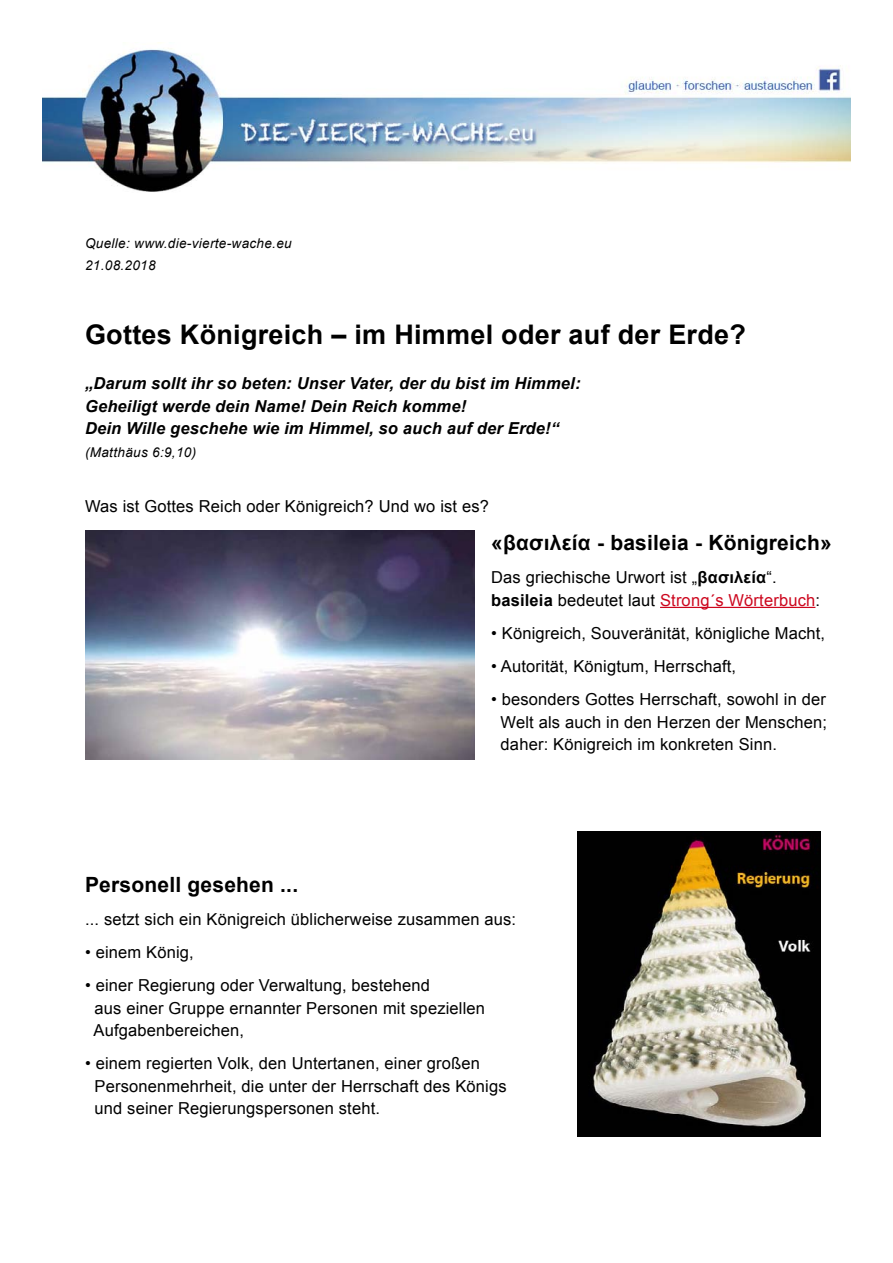
<style>
.page{position:relative;width:893px;height:1263px;background:#fff}
.page>*{position:absolute;margin:0;border:0;box-sizing:border-box;transform-origin:0 0}
.t1{font:700 27px "Arial";letter-spacing:.01em;color:#000}
.t2{font:700 21px "Arial";letter-spacing:.01em;color:#000}
.t3{font:16.5px/22.5px "Arial";letter-spacing:.01em;color:#000}
.t4{font:italic 700 16.5px/22.5px "Arial";letter-spacing:.01em;color:#000}
.t5{font:italic 13.5px/22.5px "Arial";letter-spacing:.025em;color:#000}
.s1{font-weight:700}
.s2{color:#cd071e}
</style>
<div class="page">
<img style="left:43px;top:48px;width:807px;height:144px">
<hr style="left:660px;top:607px;width:155px;height:1px;background:#cd071e">
<img style="left:85px;top:530px;width:389px;height:229px">
<img style="left:578px;top:831px;width:243px;height:305px">
<p class="t5" style="left:85px;top:232px;width:208px">Quelle: www.die-vierte-wache.eu<br>21.08.2018</p>
<h1 class="t1" style="left:85px;top:317px;width:662px">Gottes Königreich – im Himmel oder auf der Erde?</h1>
<p class="t4" style="left:85px;top:373px;width:497px">„Darum sollt ihr so beten: Unser Vater, der du bist im Himmel:<br>Geheiligt werde dein Name! Dein Reich komme!<br>Dein Wille geschehe wie im Himmel, so auch auf der Erde!“</p>
<p class="t5" style="left:85px;top:441px;width:113px">(Matthäus 6:9,10)</p>
<p class="t3" style="left:85px;top:495px;width:405px">Was ist Gottes Reich oder Königreich? Und wo ist es?</p>
<p class="t2" style="left:491px;top:529px;width:342px">«βασιλεία - basileia - Königreich»</p>
<p class="t3" style="left:491px;top:566px;width:330px">Das griechische Urwort ist „<span class="s1">βασιλεία</span>“. <span class="s1">basileia</span> bedeutet laut <span class="s2">Strong´s Wörterbuch</span>:</p>
<p class="t3" style="left:491px;top:622px;width:336px">• Königreich, Souveränität, königliche Macht,</p>
<p class="t3" style="left:491px;top:655px;width:247px">• Autorität, Königtum, Herrschaft,</p>
<p class="t3" style="left:501px;top:688px;width:328px;text-align:justify;text-indent:-10px">• besonders Gottes Herrschaft, sowohl in der Welt als auch in den Herzen der Menschen; daher: Königreich im konkreten Sinn.</p>
<p class="t2" style="left:85px;top:870px;width:215px">Personell gesehen ...</p>
<p class="t3" style="left:85px;top:908px;width:433px">... setzt sich ein Königreich üblicherweise zusammen aus:</p>
<p class="t3" style="left:85px;top:941px;width:110px">• einem König,</p>
<p class="t3" style="left:94px;top:974px;width:393px;text-indent:-9px">• einer Regierung oder Verwaltung, bestehend<br>aus einer Gruppe ernannter Personen mit speziellen<br>Aufgabenbereichen,</p>
<p class="t3" style="left:95px;top:1052px;width:414px;text-indent:-10px">• einem regierten Volk, den Untertanen, einer großen<br>Personenmehrheit, die unter der Herrschaft des Königs und seiner Regierungspersonen steht.</p>
</div>
